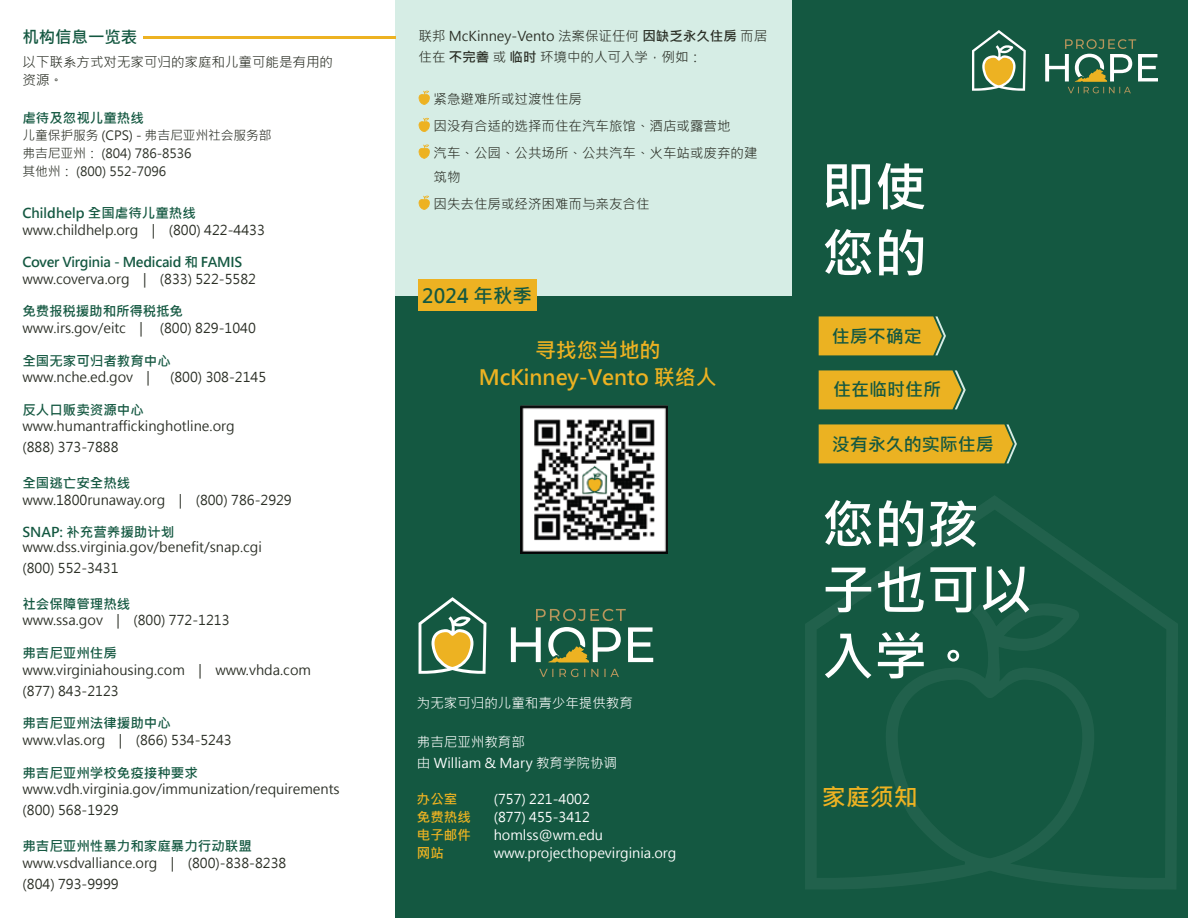
<style>
.page{position:relative;width:1188px;height:918px;background:#fff}
.page>*{position:absolute;margin:0;border:0;box-sizing:border-box;transform-origin:0 0}
.t1{font:700 52.5px/66px "Microsoft Jheng Hei";color:#fff}
.t2{font:700 24px "Microsoft Jheng Hei";color:#edb222}
.t3{font:700 21px/27px "Microsoft Jheng Hei";letter-spacing:-.005em;color:#edb222;text-align:center}
.t4{font:700 19.5px "Microsoft Jheng Hei";color:#145841}
.t5{font:700 18px "Microsoft Jheng Hei";color:#145841}
.t6{font:700 16.5px "Microsoft Jheng Hei";letter-spacing:-.005em;color:#145841}
.t7{font:13.5px/21px "Microsoft Jheng Hei";color:#2b2f26}
.t8{font:700 13.5px "Microsoft Jheng Hei";color:#145841}
.t9{font:13.5px/21px "Microsoft Jheng Hei";color:#fff}
.t10{font:700 13.5px "Microsoft Jheng Hei";letter-spacing:-.02em;color:#145841}
.t11{font:700 13.5px "Microsoft Jheng Hei";color:#ecb222}
.t12{font:12.75px/18px "Microsoft Jheng Hei";letter-spacing:-.005em;color:#2b2f26}
.s1{font-weight:700}
</style>
<div class="page">
<div style="left:792px;top:623px;width:396px;height:295px;background:#145841"></div>
<div style="left:792px;top:0;width:396px;height:640px;background:#145841"></div>
<svg style="left:805px;top:496px;width:373px;height:393px"></svg>
<div style="left:396px;top:0;width:396px;height:918px;background:#145841"></div>
<div style="left:396px;top:0;width:396px;height:295px;background:#d6ede5"></div>
<svg style="left:419px;top:90px;width:11px;height:15px"></svg>
<svg style="left:419px;top:118px;width:11px;height:14px"></svg>
<svg style="left:419px;top:144px;width:11px;height:15px"></svg>
<svg style="left:419px;top:195px;width:11px;height:15px"></svg>
<svg style="left:972px;top:30px;width:54px;height:61px"></svg>
<svg style="left:1045px;top:39px;width:113px;height:54px"></svg>
<div style="left:418px;top:279px;width:118px;height:32px;background:#edb222"></div>
<svg style="left:536px;top:609px;width:90px;height:12px"></svg>
<svg style="left:539px;top:669px;width:80px;height:8px"></svg>
<svg style="left:419px;top:597px;width:67px;height:77px"></svg>
<svg style="left:511px;top:627px;width:142px;height:36px"></svg>
<hr style="left:143px;top:36px;width:253px;height:2px;background:#edb222">
<img style="left:521px;top:406px;width:146px;height:147px">
<svg style="left:819px;top:316px;width:127px;height:39px"></svg>
<div style="left:819px;top:424px;width:198px;height:39px;background:#ebb222"></div>
<svg style="left:819px;top:370px;width:147px;height:39px"></svg>
<p class="t6" style="left:22px;top:27px;width:117px">机构信息一览表</p>
<p class="t7" style="left:22px;top:53px;width:312px;line-height:18px">以下联系方式对无家可归的家庭和儿童可能是有用的资源。</p>
<p class="t8" style="left:22px;top:110px;width:123px">虐待及忽视儿童热线</p>
<p class="t12" style="left:22px;top:126px;width:251px">儿童保护服务 (CPS) - 弗吉尼亚州社会服务部弗吉尼亚州： (804) 786-8536<br>其他州： (800) 552-7096</p>
<p class="t8" style="left:22px;top:205px;width:175px">Childhelp 全国虐待儿童热线</p>
<p class="t7" style="left:22px;top:219px;width:244px">www.childhelp.org | (800) 422-4433</p>
<p class="t10" style="left:22px;top:254px;width:221px">Cover Virginia - Medicaid 和 FAMIS</p>
<p class="t7" style="left:22px;top:268px;width:235px">www.coverva.org | (833) 522-5582</p>
<p class="t8" style="left:22px;top:303px;width:162px">免费报税援助和所得税抵免</p>
<p class="t7" style="left:22px;top:317px;width:122px">www.irs.gov/eitc |</p>
<p class="t7" style="left:160px;top:317px;width:98px">(800) 829-1040</p>
<p class="t8" style="left:22px;top:352px;width:150px">全国无家可归者教育中心</p>
<p class="t7" style="left:22px;top:367px;width:129px">www.nche.ed.gov |</p>
<p class="t7" style="left:170px;top:367px;width:98px">(800) 308-2145</p>
<p class="t8" style="left:22px;top:401px;width:123px">反人口贩卖资源中心</p>
<p class="t7" style="left:22px;top:416px;width:214px">www.humantraffickinghotline.org (888) 373-7888</p>
<p class="t8" style="left:22px;top:475px;width:109px">全国逃亡安全热线</p>
<p class="t7" style="left:22px;top:489px;width:271px">www.1800runaway.org | (800) 786-2929</p>
<p class="t8" style="left:22px;top:524px;width:153px">SNAP: 补充营养援助计划</p>
<p class="t7" style="left:22px;top:537px;width:241px">www.dss.virginia.gov/benefit/snap.cgi (800) 552-3431</p>
<p class="t8" style="left:22px;top:595px;width:109px">社会保障管理热线</p>
<p class="t7" style="left:22px;top:610px;width:209px">www.ssa.gov | (800) 772-1213</p>
<p class="t8" style="left:22px;top:645px;width:96px">弗吉尼亚州住房</p>
<p class="t7" style="left:23px;top:659px;width:290px">www.virginiahousing.com | www.vhda.com (877) 843-2123</p>
<p class="t8" style="left:22px;top:715px;width:150px">弗吉尼亚州法律援助中心</p>
<p class="t7" style="left:23px;top:729px;width:211px">www.vlas.org | (866) 534-5243</p>
<p class="t8" style="left:22px;top:765px;width:177px">弗吉尼亚州学校免疫接种要求</p>
<p class="t7" style="left:23px;top:779px;width:319px">www.vdh.virginia.gov/immunization/requirements (800) 568-1929</p>
<p class="t8" style="left:22px;top:838px;width:231px">弗吉尼亚州性暴力和家庭暴力行动联盟</p>
<p class="t7" style="left:23px;top:852px;width:265px">www.vsdvalliance.org | (800)-838-8238 (804) 793-9999</p>
<p class="t7" style="left:419px;top:25px;width:350px">联邦 McKinney-Vento 法案保证任何 <span class="s1">因缺乏永久住房</span> 而居住在 <span class="s1">不完善</span> 或 <span class="s1">临时</span> 环境中的人可入学，例如：</p>
<p class="t7" style="left:434px;top:85px;width:325px;line-height:27px">紧急避难所或过渡性住房<br>因没有合适的选择而住在汽车旅馆、酒店或露营地<br>汽车、公园、公共场所、公共汽车、火车站或废弃的建</p>
<p class="t7" style="left:434px;top:163px;width:217px;line-height:27px">筑物<br>因失去住房或经济困难而与亲友合住</p>
<h3 class="t4" style="left:422px;top:284px;width:111px">2024 年秋季</h3>
<h3 class="t3" style="left:479px;top:337px;width:239px">寻找您当地的<br>McKinney-Vento 联络人</h3>
<p class="t9" style="left:417px;top:692px;width:217px">为无家可归的儿童和青少年提供教育</p>
<p class="t9" style="left:417px;top:731px;width:202px">弗吉尼亚州教育部<br>由 William &amp; Mary 教育学院协调</p>
<p class="t11" style="left:417px;top:790px;width:42px">办公室</p>
<p class="t9" style="left:494px;top:788px;width:98px">(757) 221-4002</p>
<p class="t11" style="left:417px;top:808px;width:55px">免费热线</p>
<p class="t9" style="left:494px;top:806px;width:98px">(877) 455-3412</p>
<p class="t11" style="left:417px;top:826px;width:55px">电子邮件</p>
<p class="t9" style="left:494px;top:824px;width:111px">homlss@wm.edu</p>
<p class="t11" style="left:417px;top:844px;width:28px">网站</p>
<p class="t9" style="left:494px;top:842px;width:184px">www.projecthopevirginia.org</p>
<h1 class="t1" style="left:822px;top:154px;width:106px">即使您的</h1>
<h3 class="t5" style="left:832px;top:325px;width:91px">住房不确定</h3>
<h3 class="t5" style="left:833px;top:378px;width:109px">住在临时住所</h3>
<h3 class="t5" style="left:832px;top:433px;width:163px">没有永久的实际住房</h3>
<h1 class="t1" style="left:822px;top:491px;width:211px">您的孩子也可以入学。</h1>
<h2 class="t2" style="left:822px;top:783px;width:97px">家庭须知</h2>
</div>
